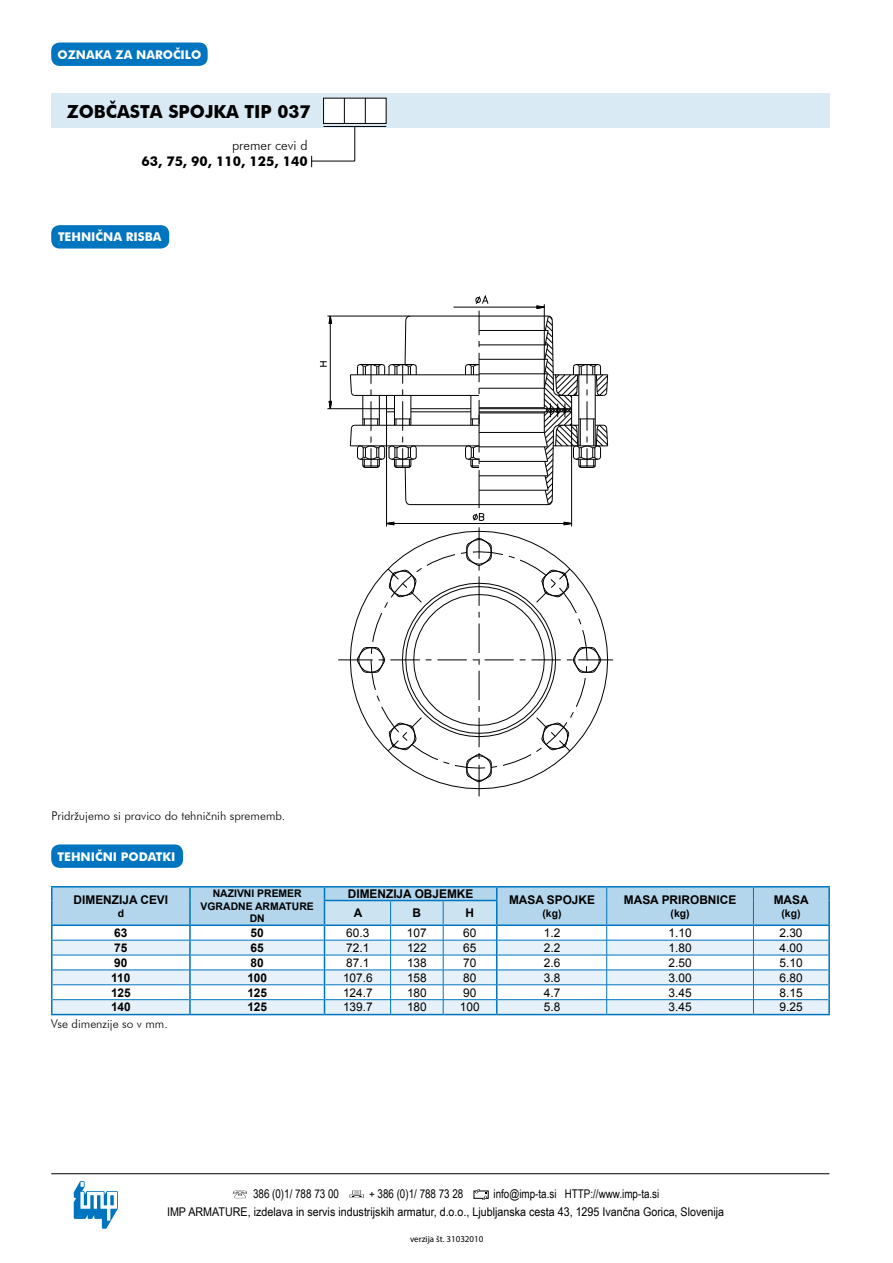
<style>
.page{position:relative;width:893px;height:1263px;background:#fff}
.page>*{position:absolute;margin:0;border:0;box-sizing:border-box;transform-origin:0 0}
.t1{font:700 18px "Futura BT";color:#000}
.t2{font:700 13.5px "Futura BT";color:#000}
.t3{font:300 13.5px "Futura BT";color:#000}
.t4{font:12px "Arial";color:#000}
.t5{font:12px "Arial Narrow";color:#000;scale:1.09 1}
.t6{font:700 12px "Arial";color:#000}
.t7{font:12px "Arial Narrow";color:#000}
.t8{font:300 12px "Futura BT";color:#000}
.t9{font:700 12px "Futura BT";color:#fff}
.t10{font:700 10.5px/12.6px "Arial";color:#000;text-align:center}
.t11{font:9px "Myriad Pro";color:#000}
</style>
<div class="page">
<div style="left:51px;top:844px;width:132px;height:24px;background:#0075bf;border-radius:9px"></div>
<div style="left:51px;top:225px;width:118px;height:24px;background:#0075bf;border-radius:9px"></div>
<div style="left:51px;top:94px;width:779px;height:34px;background:#d9eaf5"></div>
<div style="left:51px;top:43px;width:157px;height:23px;background:#0075bf;border-radius:9px"></div>
<div style="left:324px;top:98px;width:62px;height:25px;background:#fff"></div>
<div style="left:323px;top:98px;width:63px;height:26px;border:1px solid #000"></div>
<svg style="left:344px;top:98px;width:1px;height:26px"></svg>
<svg style="left:365px;top:98px;width:1px;height:26px"></svg>
<hr style="left:312px;top:161px;width:43px;height:1px;background:#000">
<hr style="left:323px;top:126px;width:63px;height:1px;background:#000">
<hr style="left:355px;top:127px;width:1px;height:34px;background:#000">
<hr style="left:479px;top:412px;width:93px;height:1px;background:#000">
<hr style="left:479px;top:408px;width:93px;height:1px;background:#000">
<hr style="left:471px;top:395px;width:1px;height:30px;background:#000">
<hr style="left:411px;top:412px;width:60px;height:1px;background:#000">
<hr style="left:411px;top:408px;width:60px;height:1px;background:#000">
<hr style="left:410px;top:504px;width:138px;height:1px;background:#000">
<hr style="left:387px;top:425px;width:92px;height:1px;background:#000">
<hr style="left:479px;top:432px;width:65px;height:1px;background:#000">
<hr style="left:479px;top:447px;width:68px;height:1px;background:#000">
<hr style="left:479px;top:461px;width:69px;height:1px;background:#000">
<hr style="left:479px;top:475px;width:69px;height:1px;background:#000">
<hr style="left:479px;top:490px;width:69px;height:1px;background:#000">
<hr style="left:479px;top:413px;width:65px;height:1px;background:#000">
<hr style="left:350px;top:446px;width:129px;height:1px;background:#000">
<svg style="left:479px;top:311px;width:1px;height:24px"></svg>
<svg style="left:465px;top:353px;width:15px;height:29px"></svg>
<svg style="left:471px;top:400px;width:9px;height:25px"></svg>
<hr style="left:350px;top:375px;width:129px;height:1px;background:#000">
<hr style="left:479px;top:407px;width:65px;height:1px;background:#000">
<hr style="left:479px;top:330px;width:69px;height:1px;background:#000">
<hr style="left:479px;top:345px;width:69px;height:1px;background:#000">
<hr style="left:479px;top:359px;width:69px;height:1px;background:#000">
<hr style="left:479px;top:374px;width:68px;height:1px;background:#000">
<hr style="left:479px;top:388px;width:65px;height:1px;background:#000">
<hr style="left:387px;top:395px;width:92px;height:1px;background:#000">
<hr style="left:410px;top:316px;width:138px;height:1px;background:#000">
<svg style="left:350px;top:315px;width:67px;height:190px"></svg>
<hr style="left:578px;top:660px;width:35px;height:1px;background:#000">
<hr style="left:338px;top:660px;width:35px;height:1px;background:#000">
<svg style="left:350px;top:531px;width:258px;height:258px"></svg>
<hr style="left:544px;top:304px;width:1px;height:84px;background:#000">
<hr style="left:453px;top:307px;width:84px;height:1px;background:#000">
<svg style="left:536px;top:305px;width:9px;height:4px"></svg>
<svg style="left:475px;top:295px;width:14px;height:9px"></svg>
<hr style="left:479px;top:470px;width:1px;height:38px;background:#000">
<svg style="left:465px;top:445px;width:15px;height:23px"></svg>
<hr style="left:479px;top:414px;width:1px;height:38px;background:#000">
<hr style="left:479px;top:527px;width:1px;height:32px;background:#000">
<svg style="left:357px;top:538px;width:244px;height:244px"></svg>
<hr style="left:479px;top:765px;width:1px;height:31px;background:#000">
<svg style="left:544px;top:315px;width:64px;height:190px"></svg>
<hr style="left:571px;top:423px;width:1px;height:103px;background:#000">
<hr style="left:386px;top:425px;width:1px;height:101px;background:#000">
<hr style="left:394px;top:523px;width:170px;height:1px;background:#000">
<svg style="left:564px;top:522px;width:9px;height:3px"></svg>
<svg style="left:387px;top:522px;width:7px;height:3px"></svg>
<hr style="left:327px;top:408px;width:60px;height:1px;background:#000">
<hr style="left:327px;top:316px;width:83px;height:1px;background:#000">
<svg style="left:320px;top:315px;width:12px;height:95px"></svg>
<svg style="left:473px;top:513px;width:11px;height:8px"></svg>
<svg style="left:74px;top:1181px;width:44px;height:48px"></svg>
<hr style="left:324px;top:886px;width:67px;height:1px;background:#0075bf">
<hr style="left:391px;top:886px;width:52px;height:1px;background:#0075bf">
<hr style="left:443px;top:886px;width:54px;height:1px;background:#0075bf">
<hr style="left:497px;top:886px;width:110px;height:1px;background:#0075bf">
<hr style="left:607px;top:886px;width:146px;height:1px;background:#0075bf">
<hr style="left:753px;top:886px;width:77px;height:1px;background:#0075bf">
<hr style="left:324px;top:1014px;width:67px;height:1px;background:#0075bf">
<hr style="left:391px;top:1014px;width:52px;height:1px;background:#0075bf">
<hr style="left:443px;top:1014px;width:54px;height:1px;background:#0075bf">
<hr style="left:497px;top:1014px;width:110px;height:1px;background:#0075bf">
<hr style="left:607px;top:1014px;width:146px;height:1px;background:#0075bf">
<hr style="left:753px;top:1014px;width:77px;height:1px;background:#0075bf">
<hr style="left:51px;top:886px;width:139px;height:1px;background:#0075bf">
<hr style="left:190px;top:886px;width:134px;height:1px;background:#0075bf">
<svg style="left:51px;top:887px;width:779px;height:127px"></svg>
<hr style="left:51px;top:1014px;width:139px;height:1px;background:#0075bf">
<hr style="left:190px;top:1014px;width:134px;height:1px;background:#0075bf">
<svg style="left:350px;top:1190px;width:14px;height:8px"></svg>
<svg style="left:233px;top:1190px;width:14px;height:8px"></svg>
<svg style="left:475px;top:1189px;width:12px;height:11px"></svg>
<hr style="left:51px;top:1173px;width:778px;height:1px;background:#000">
<p class="t9" style="left:57px;top:47px;width:145px">OZNAKA ZA NAROČILO</p>
<h1 class="t1" style="left:67px;top:101px;width:245px">ZOBČASTA SPOJKA TIP 037</h1>
<p class="t3" style="left:232px;top:137px;width:77px">premer cevi d</p>
<p class="t2" style="left:141px;top:153px;width:168px">63, 75, 90, 110, 125, 140</p>
<p class="t9" style="left:58px;top:230px;width:105px">TEHNIČNA RISBA</p>
<p class="t8" style="left:52px;top:809px;width:235px">Pridržujemo si pravico do tehničnih sprememb.</p>
<p class="t9" style="left:58px;top:849px;width:120px">TEHNIČNI PODATKI</p>
<p class="t6" style="left:74px;top:892px;width:96px">DIMENZIJA CEVI</p>
<p class="t10" style="left:118px;top:907px;width:8px">d</p>
<p class="t10" style="left:201px;top:887px;width:115px">NAZIVNI PREMER<br>VGRADNE ARMATURE<br>DN</p>
<p class="t6" style="left:348px;top:886px;width:127px">DIMENZIJA OBJEMKE</p>
<p class="t6" style="left:624px;top:892px;width:114px">MASA PRIROBNICE</p>
<p class="t10" style="left:671px;top:907px;width:21px">(kg)</p>
<p class="t6" style="left:774px;top:892px;width:36px">MASA</p>
<p class="t6" style="left:509px;top:892px;width:88px">MASA SPOJKE</p>
<p class="t10" style="left:542px;top:907px;width:21px">(kg)</p>
<p class="t6" style="left:354px;top:905px;width:10px">A</p>
<p class="t6" style="left:413px;top:905px;width:10px">B</p>
<p class="t6" style="left:465px;top:905px;width:10px">H</p>
<p class="t10" style="left:781px;top:907px;width:21px">(kg)</p>
<p class="t6" style="left:114px;top:925px;width:15px">63</p>
<p class="t6" style="left:251px;top:925px;width:15px">50</p>
<p class="t4" style="left:346px;top:925px;width:25px">60.3</p>
<p class="t4" style="left:407px;top:925px;width:21px">107</p>
<p class="t4" style="left:463px;top:925px;width:15px">60</p>
<p class="t4" style="left:544px;top:925px;width:18px">1.2</p>
<p class="t4" style="left:668px;top:925px;width:25px">1.10</p>
<p class="t4" style="left:779px;top:925px;width:25px">2.30</p>
<p class="t6" style="left:114px;top:940px;width:15px">75</p>
<p class="t6" style="left:251px;top:940px;width:15px">65</p>
<p class="t4" style="left:346px;top:940px;width:25px">72.1</p>
<p class="t4" style="left:407px;top:940px;width:21px">122</p>
<p class="t4" style="left:463px;top:940px;width:15px">65</p>
<p class="t4" style="left:544px;top:940px;width:18px">2.2</p>
<p class="t4" style="left:668px;top:940px;width:25px">1.80</p>
<p class="t4" style="left:779px;top:940px;width:25px">4.00</p>
<p class="t6" style="left:114px;top:955px;width:15px">90</p>
<p class="t6" style="left:251px;top:955px;width:15px">80</p>
<p class="t4" style="left:346px;top:955px;width:25px">87.1</p>
<p class="t4" style="left:407px;top:955px;width:21px">138</p>
<p class="t4" style="left:463px;top:955px;width:15px">70</p>
<p class="t4" style="left:544px;top:955px;width:18px">2.6</p>
<p class="t4" style="left:669px;top:955px;width:25px">2.50</p>
<p class="t4" style="left:779px;top:955px;width:25px">5.10</p>
<p class="t6" style="left:111px;top:969px;width:21px">110</p>
<p class="t6" style="left:247px;top:969px;width:21px">100</p>
<p class="t4" style="left:343px;top:970px;width:31px">107.6</p>
<p class="t4" style="left:407px;top:970px;width:21px">158</p>
<p class="t4" style="left:463px;top:970px;width:15px">80</p>
<p class="t4" style="left:544px;top:970px;width:18px">3.8</p>
<p class="t4" style="left:669px;top:970px;width:25px">3.00</p>
<p class="t4" style="left:779px;top:970px;width:25px">6.80</p>
<p class="t6" style="left:111px;top:984px;width:21px">125</p>
<p class="t6" style="left:247px;top:984px;width:21px">125</p>
<p class="t4" style="left:343px;top:984px;width:31px">124.7</p>
<p class="t4" style="left:407px;top:984px;width:21px">180</p>
<p class="t4" style="left:463px;top:984px;width:15px">90</p>
<p class="t4" style="left:544px;top:984px;width:18px">4.7</p>
<p class="t4" style="left:669px;top:984px;width:25px">3.45</p>
<p class="t4" style="left:779px;top:984px;width:25px">8.15</p>
<p class="t6" style="left:111px;top:999px;width:21px">140</p>
<p class="t6" style="left:247px;top:999px;width:21px">125</p>
<p class="t4" style="left:343px;top:999px;width:31px">139.7</p>
<p class="t4" style="left:407px;top:999px;width:21px">180</p>
<p class="t4" style="left:460px;top:999px;width:21px">100</p>
<p class="t4" style="left:544px;top:999px;width:18px">5.8</p>
<p class="t4" style="left:669px;top:999px;width:25px">3.45</p>
<p class="t4" style="left:779px;top:999px;width:25px">9.25</p>
<p class="t8" style="left:51px;top:1017px;width:118px">Vse dimenzije so v mm.</p>
<p class="t7" style="left:253px;top:1185px;width:87px">386 (0)1/ 788 73 00</p>
<p class="t7" style="left:369px;top:1185px;width:96px">+ 386 (0)1/ 788 73 28</p>
<p class="t7" style="left:494px;top:1185px;width:167px">info@imp-ta.si HTTP://www.imp-ta.si</p>
<p class="t11" style="left:410px;top:1234px;width:75px">verzija št. 31032010</p>
<p class="t5" style="left:167px;top:1203px;width:513px">IMP ARMATURE, izdelava in servis industrijskih armatur, d.o.o., Ljubljanska cesta 43, 1295 Ivančna Gorica, Slovenija</p>
</div>
